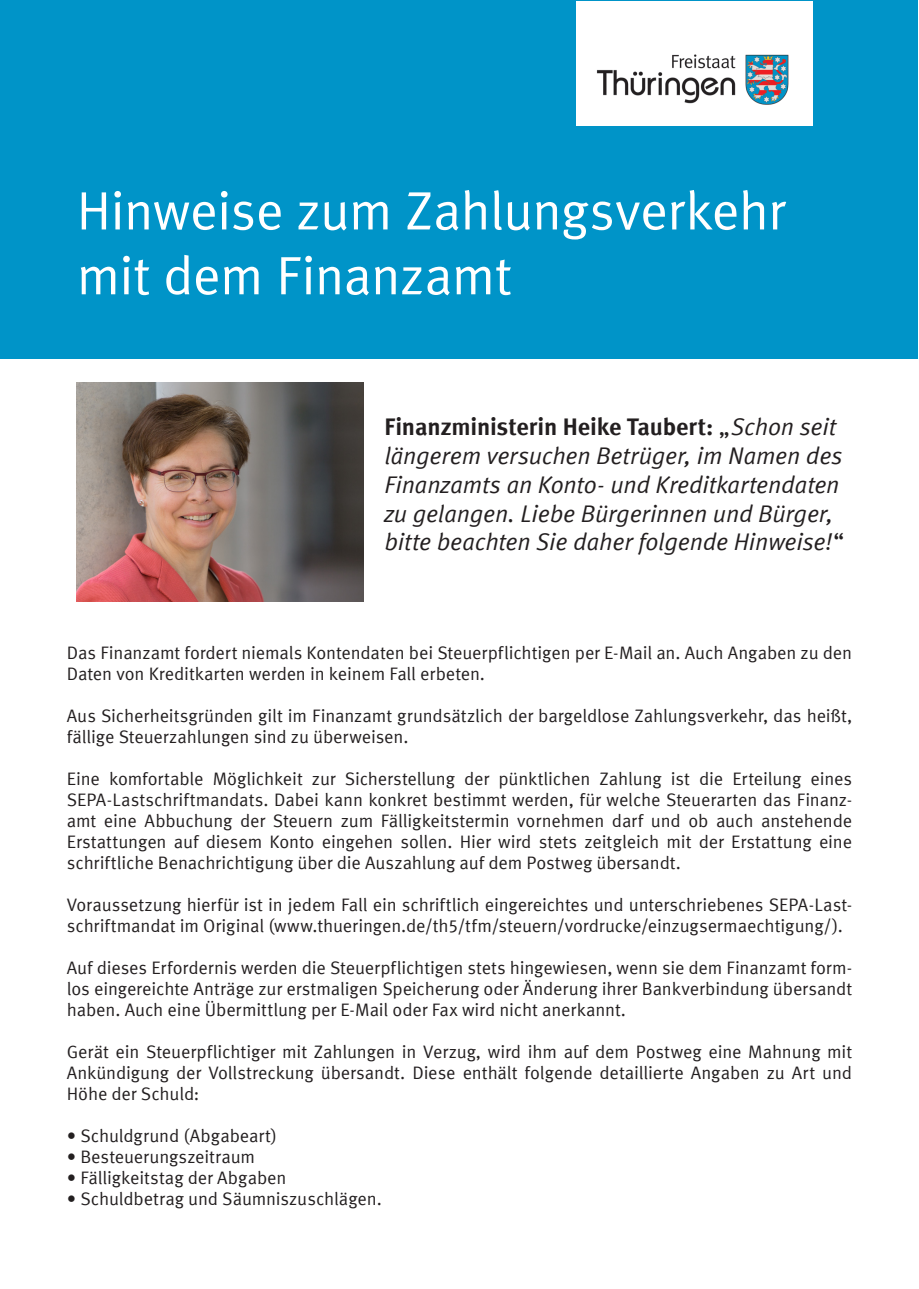
<style>
.page{position:relative;width:919px;height:1289px;background:#fff}
.page>*{position:absolute;margin:0;border:0;box-sizing:border-box;transform-origin:0 0}
.t1{font:54px/64.8px "Meta Offc Pro Norm";letter-spacing:-.02em;color:#fff}
.t2{font:24px/28.8px "Meta Offc Pro Norm Ita";letter-spacing:-.01em;color:#231f20}
.t3{font:18px/21px "Meta Offc Pro Norm";letter-spacing:-.01em;color:#231f20}
.s1{font-family:"Meta Offc Pro";font-weight:700}
.s2{font-family:"Meta Offc Pro Norm"}
</style>
<div class="page">
<div style="left:1px;top:1px;width:917px;height:358px;background:#0094c8"></div>
<img style="left:77px;top:382px;width:286px;height:220px">
<div style="left:576px;top:1px;width:236px;height:124px;background:#fff"></div>
<img style="left:596px;top:54px;width:193px;height:51px">
<p class="t1" style="left:77px;top:175px;width:710px">Hinweise zum Zahlungsverkehr mit dem Finanzamt</p>
<p class="t2" style="left:384px;top:411px;width:461px"><span class="s1">Finanzministerin Heike Taubert:</span> <span class="s2">„</span>Schon seit längerem versuchen Betrüger, im Namen des Finanzamts an Konto- und Kreditkartendaten zu gelangen. Liebe Bürgerinnen und Bürger, bitte beachten Sie daher folgende Hinweise!<span class="s2">“</span></p>
<p class="t3" style="left:67px;top:641px;width:786px">Das Finanzamt fordert niemals Kontendaten bei Steuerpflichtigen per E-Mail an. Auch Angaben zu den<br>Daten von Kreditkarten werden in keinem Fall erbeten.</p>
<p class="t3" style="left:67px;top:704px;width:786px">Aus Sicherheitsgründen gilt im Finanzamt grundsätzlich der bargeldlose Zahlungsverkehr, das heißt, fällige Steuerzahlungen sind zu überweisen.</p>
<p class="t3" style="left:67px;top:767px;width:786px;text-align:justify">Eine komfortable Möglichkeit zur Sicherstellung der pünktlichen Zahlung ist die Erteilung eines SEPA-Lastschriftmandats. Dabei kann konkret bestimmt werden, für welche Steuerarten das Finanz&shy;amt eine Abbuchung der Steuern zum Fälligkeitstermin vornehmen darf und ob auch anstehende Erstattungen auf diesem Konto eingehen sollen. Hier wird stets zeitgleich mit der Erstattung eine schriftliche Benachrichtigung über die Auszahlung auf dem Postweg übersandt.</p>
<p class="t3" style="left:67px;top:893px;width:786px">Voraussetzung hierfür ist in jedem Fall ein schriftlich eingereichtes und unterschriebenes SEPA-Last&shy;schriftmandat im Original (www.thueringen.de/th5/tfm/steuern/vordrucke/einzugsermaechtigung/).</p>
<p class="t3" style="left:67px;top:956px;width:786px;text-align:justify">Auf dieses Erfordernis werden die Steuerpflichtigen stets hingewiesen, wenn sie dem Finanzamt form&shy;los eingereichte Anträge zur erstmaligen Speicherung oder Änderung ihrer Bankverbindung übersandt haben. Auch eine Übermittlung per E-Mail oder Fax wird nicht anerkannt.</p>
<p class="t3" style="left:67px;top:1040px;width:786px;text-align:justify">Gerät ein Steuerpflichtiger mit Zahlungen in Verzug, wird ihm auf dem Postweg eine Mahnung mit Ankündigung der Vollstreckung übersandt. Diese enthält folgende detaillierte Angaben zu Art und Höhe der Schuld:</p>
<p class="t3" style="left:67px;top:1124px;width:212px">• Schuldgrund (Abgabeart)</p>
<p class="t3" style="left:67px;top:1145px;width:190px">• Besteuerungszeitraum</p>
<p class="t3" style="left:67px;top:1166px;width:221px">• Fälligkeitstag der Abgaben</p>
<p class="t3" style="left:67px;top:1187px;width:316px">• Schuldbetrag und Säumniszuschlägen.</p>
</div>
